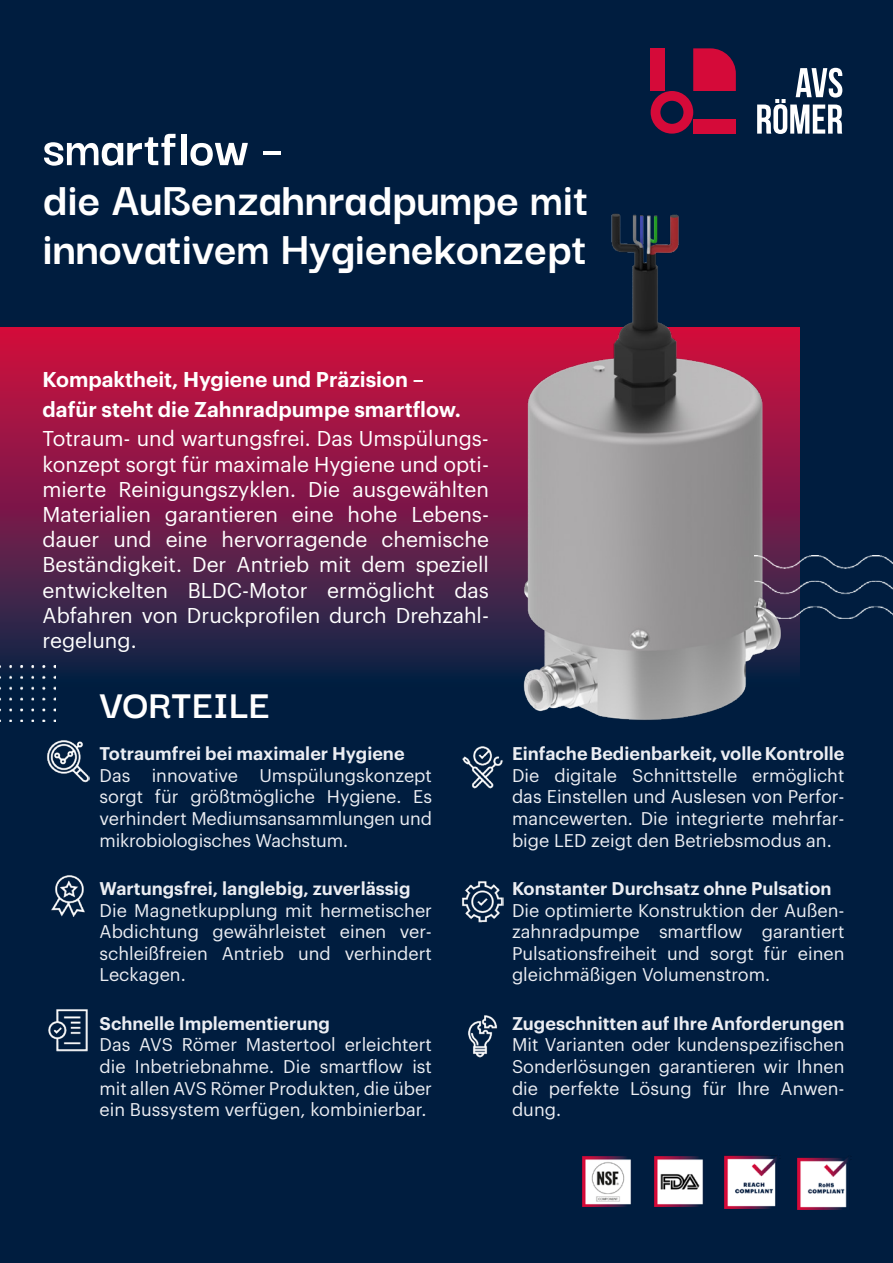
<style>
.page{position:relative;width:893px;height:1263px;background:#001d3f}
.page>*{position:absolute;margin:0;border:0;box-sizing:border-box;transform-origin:0 0}
.t1{font:700 54px "Darker Grotesque";color:#fff}
.t2{font:700 49.5px/49.5px "Darker Grotesque";color:#fff}
.t3{font:700 42px "Darker Grotesque";color:#fff}
.t4{font:21px/25.2px "Graphik";color:#fff;text-align:justify}
.t5{font:600 21px/29.4px "Graphik";color:#fff}
.t6{font:18px/21.6px "Graphik";color:#eceef3;text-align:justify}
.t7{font:600 18px "Graphik";color:#eceef3}
</style>
<div class="page">
<div style="left:0;top:328px;width:799px;height:361px;background:linear-gradient(to bottom,#db0e41,#0b274b)"></div>
<img style="left:47px;top:739px;width:42px;height:43px">
<img style="left:461px;top:770px;width:42px;height:18px">
<img style="left:47px;top:874px;width:42px;height:43px">
<img style="left:461px;top:880px;width:42px;height:43px">
<img style="left:47px;top:1009px;width:42px;height:42px">
<img style="left:461px;top:1015px;width:42px;height:42px">
<img style="left:582px;top:1156px;width:51px;height:51px">
<img style="left:655px;top:1156px;width:51px;height:51px">
<img style="left:725px;top:1154px;width:55px;height:54px">
<img style="left:797px;top:1155px;width:55px;height:54px">
<img style="left:308px;top:200px;width:585px;height:570px">
<img style="left:754px;top:556px;width:139px;height:63px">
<img style="left:0;top:665px;width:55px;height:56px">
<svg style="left:651px;top:48px;width:85px;height:86px;background:#72123b"></svg>
<svg style="left:757px;top:68px;width:85px;height:66px"></svg>
<h1 class="t1" style="left:43px;top:108px;width:243px">smartflow –</h1>
<h2 class="t2" style="left:43px;top:171px;width:547px">die Außenzahnradpumpe mit innovativem Hygienekonzept</h2>
<p class="t5" style="left:43px;top:363px;width:420px">Kompaktheit, Hygiene und Präzision – dafür steht die Zahnradpumpe smartflow.</p>
<p class="t4" style="left:43px;top:424px;width:448px">Totraum- und wartungsfrei. Das Umspülungs&shy;konzept sorgt für maximale Hygiene und opti&shy;mierte Reinigungszyklen. Die ausgewählten Materialien garantieren eine hohe Lebens&shy;dauer und eine hervorragende chemische Beständigkeit. Der Antrieb mit dem speziell entwickelten BLDC-Motor ermöglicht das Abfahren von Druckprofilen durch Drehzahl&shy;regelung.</p>
<h3 class="t3" style="left:100px;top:673px;width:172px">VORTEILE</h3>
<p class="t7" style="left:100px;top:740px;width:307px">Totraumfrei bei maximaler Hygiene</p>
<p class="t6" style="left:100px;top:763px;width:334px">Das innovative Umspülungskonzept sorgt für größtmögliche Hygiene. Es verhindert Mediumsansammlungen und mikrobiologisches Wachstum.</p>
<p class="t7" style="left:100px;top:875px;width:312px">Wartungsfrei, langlebig, zuverlässig</p>
<p class="t6" style="left:100px;top:898px;width:334px">Die Magnetkupplung mit hermetischer Abdichtung gewährleistet einen ver&shy;schleißfreien Antrieb und verhindert Leckagen.</p>
<p class="t7" style="left:100px;top:1009px;width:232px">Schnelle Implementierung</p>
<p class="t6" style="left:100px;top:1032px;width:334px">Das AVS Römer Mastertool erleichtert die Inbetriebnahme. Die smartflow ist mit allen AVS Römer Produkten, die über ein Bussystem verfügen, kombinierbar.</p>
<p class="t7" style="left:512px;top:740px;width:334px">Einfache Bedienbarkeit, volle Kontrolle</p>
<p class="t6" style="left:512px;top:763px;width:334px">Die digitale Schnittstelle ermöglicht das Einstellen und Auslesen von Perfor&shy;mancewerten. Die integrierte mehrfar&shy;bige LED zeigt den Betriebsmodus an.</p>
<p class="t7" style="left:512px;top:875px;width:321px">Konstanter Durchsatz ohne Pulsation</p>
<p class="t6" style="left:512px;top:898px;width:334px">Die optimierte Konstruktion der Außen&shy;zahnradpumpe smartflow garantiert Pulsationsfreiheit und sorgt für einen gleichmäßigen Volumenstrom.</p>
<p class="t7" style="left:512px;top:1009px;width:334px">Zugeschnitten auf Ihre Anforderungen</p>
<p class="t6" style="left:512px;top:1032px;width:334px">Mit Varianten oder kundenspezifischen Sonderlösungen garantieren wir Ihnen die perfekte Lösung für Ihre Anwen&shy;dung.</p>
</div>
